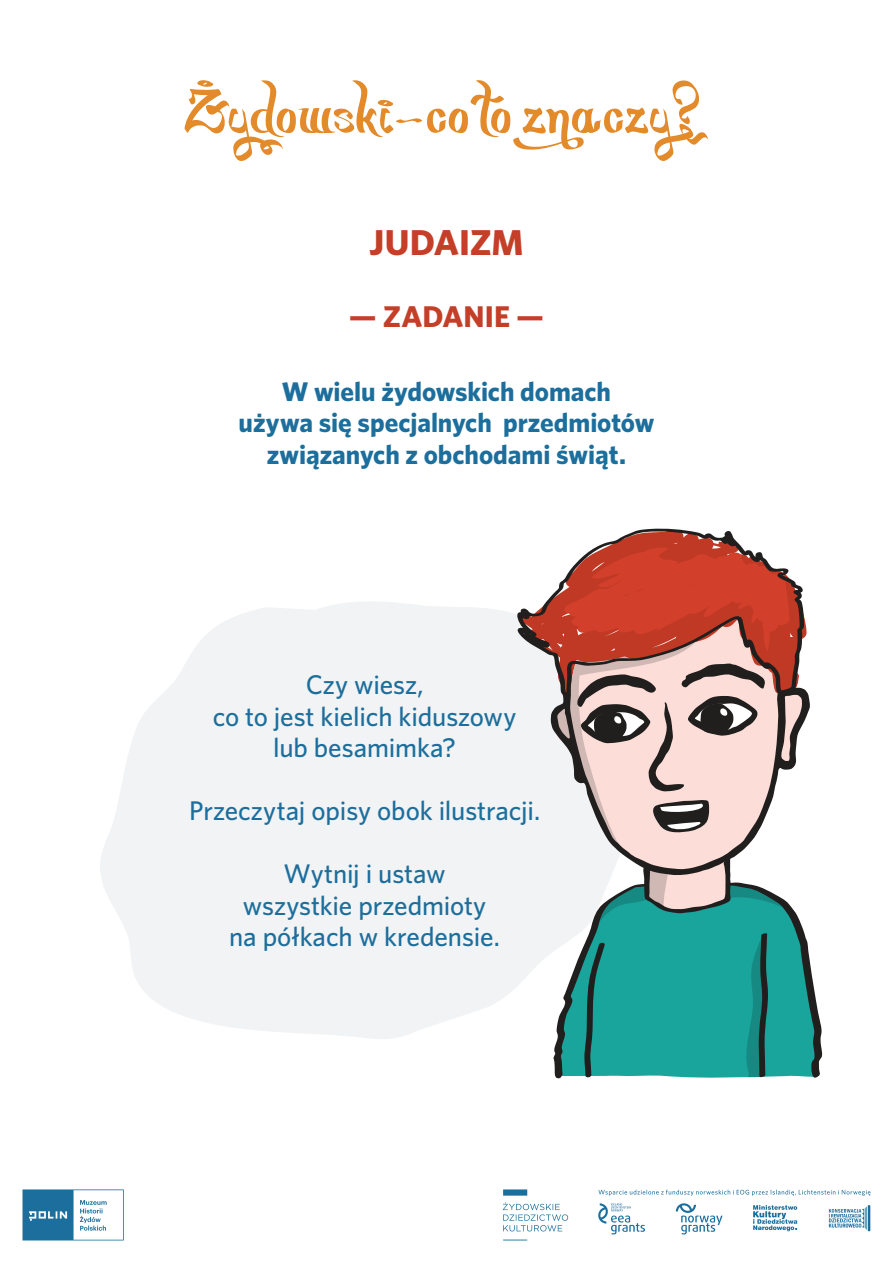
<style>
.page{position:relative;width:893px;height:1263px;background:#fff}
.page>*{position:absolute;margin:0;border:0;box-sizing:border-box;transform-origin:0 0}
.t1{font:700 36px "Whitney";letter-spacing:-.005em;color:#c53e27}
.t2{font:700 30px "Whitney";color:#c53e27}
.t3{font:500 27px/31.5px "Whitney";letter-spacing:-.005em;color:#1c6e9c;text-align:center}
.t4{font:700 27px/31.5px "Whitney";letter-spacing:-.005em;color:#1c6e9c;text-align:center}
</style>
<div class="page">
<svg style="left:100px;top:602px;width:453px;height:437px;fill:#f2f3f4"></svg>
<svg style="left:184px;top:80px;width:525px;height:81px"></svg>
<svg style="left:23px;top:1189px;width:101px;height:51px"></svg>
<svg style="left:503px;top:1189px;width:367px;height:51px"></svg>
<svg style="left:513px;top:528px;width:176px;height:178px"></svg>
<svg style="left:551px;top:692px;width:259px;height:183px"></svg>
<svg style="left:553px;top:857px;width:270px;height:222px"></svg>
<svg style="left:519px;top:531px;width:288px;height:316px"></svg>
<h1 class="t1" style="left:369px;top:218px;width:156px">JUDAIZM</h1>
<p class="t2" style="left:349px;top:296px;width:196px">— ZADANIE —</p>
<p class="t4" style="left:239px;top:375px;width:417px">W wielu żydowskich domach<br>używa się specjalnych przedmiotów związanych z obchodami świąt.</p>
<p class="t3" style="left:213px;top:669px;width:305px">Czy wiesz,<br>co to jest kielich kiduszowy lub besamimka?</p>
<p class="t3" style="left:189px;top:795px;width:353px">Przeczytaj opisy obok ilustracji.</p>
<p class="t3" style="left:229px;top:858px;width:272px">Wytnij i ustaw wszystkie przedmioty na półkach w kredensie.</p>
</div>
